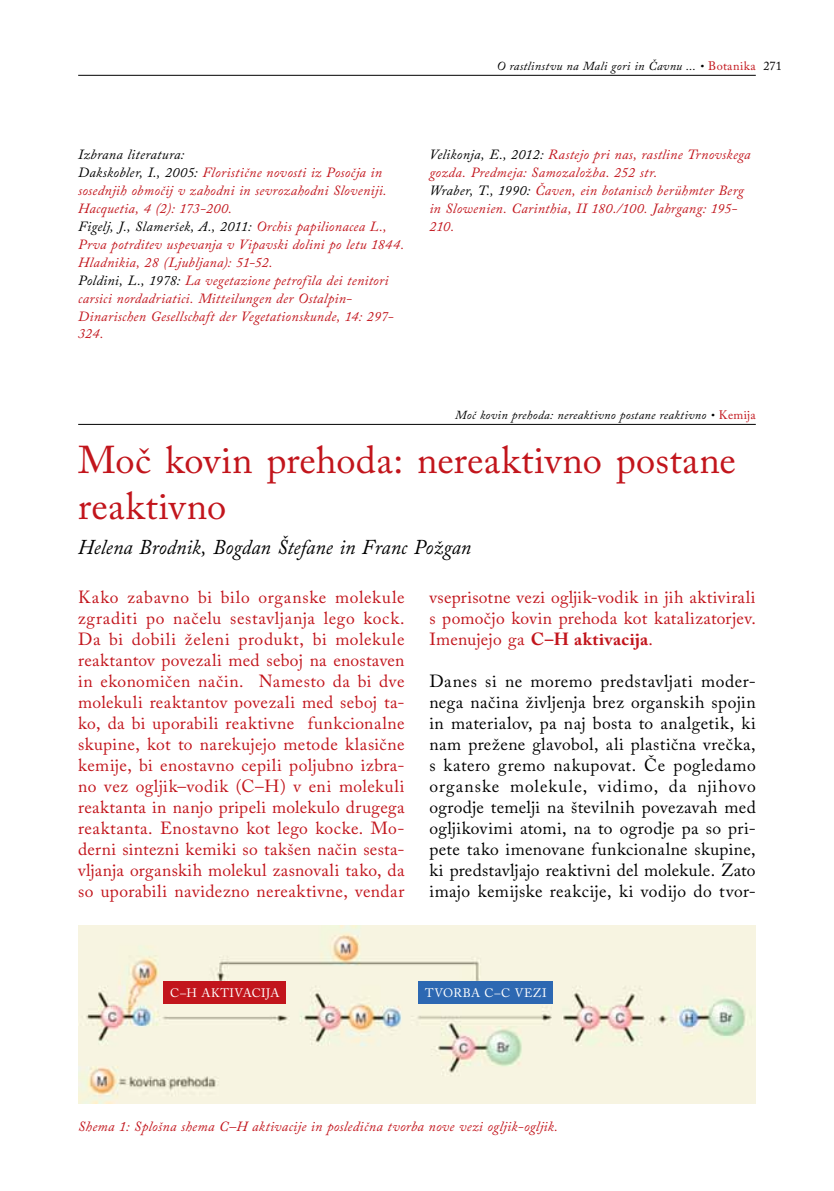
<style>
.page{position:relative;width:834px;height:1191px;background:#fff}
.page>*{position:absolute;margin:0;border:0;box-sizing:border-box;transform-origin:0 0}
.t1{font:38.5px/45.5px "Adobe Caslon Pro";letter-spacing:.005em;color:#c2151c}
.t2{font:italic 21px "Adobe Caslon Pro";letter-spacing:.005em;color:#000;scale:.95 1}
.t3{font:17.5px/21px "Adobe Caslon Pro";letter-spacing:.025em;color:#c2151c;text-align:justify}
.t4{font:17.5px/21px "Adobe Caslon Pro";letter-spacing:.02em;color:#000;text-align:justify}
.t5{font:italic 14px/17.8px "Adobe Caslon Pro";letter-spacing:.02em;color:#c2151c}
.t6{font:italic 12.25px "Adobe Caslon Pro";letter-spacing:.025em;color:#000}
.t7{font:12.25px "Adobe Caslon Pro";letter-spacing:.04em;color:#fff}
.s1{font-style:normal;color:#c2151c}
.s2{font-style:normal}
.s3{color:#000}
.s4{font-weight:700}
.s5{font-style:italic}
</style>
<div class="page">
<hr style="left:78px;top:75px;width:677px;height:1px;background:#000">
<hr style="left:78px;top:424px;width:677px;height:1px;background:#000">
<img style="left:78px;top:926px;width:677px;height:177px">
<div style="left:418px;top:981px;width:135px;height:23px;background:#2d68b2"></div>
<div style="left:164px;top:981px;width:122px;height:23px;background:#c2151c"></div>
<p class="t6" style="left:496px;top:59px;width:286px">O rastlinstvu na Mali gori in Čavnu ... • <span class="s1">Botanika</span> <span class="s2">271</span></p>
<p class="t5" style="left:78px;top:145px;width:327px"><span class="s3">Izbrana literatura:<br>Dakskobler, I., 2005:</span> Floristične novosti iz Posočja in sosednjih območij v zahodni in sevrozahodni Sloveniji.<br>Hacquetia, 4 (2): 173-200.<br><span class="s3">Figelj, J., Slameršek, A., 2011:</span> Orchis papilionacea L., Prva potrditev uspevanja v Vipavski dolini po letu 1844.<br>Hladnikia, 28 (Ljubljana): 51-52.<br><span class="s3">Poldini, L., 1978:</span> La vegetazione petrofila dei tenitori carsici nordadriatici. Mitteilungen der Ostalpin-Dinarischen Gesellschaft der Vegetationskunde, 14: 297- 324.</p>
<p class="t5" style="left:429px;top:145px;width:322px"><span class="s3">Velikonja, E., 2012:</span> Rastejo pri nas, rastline Trnovskega gozda. Predmeja: Samozaložba. 252 str.<br><span class="s3">Wraber, T., 1990:</span> Čaven, ein botanisch berühmter Berg in Slowenien. Carinthia, II 180./100. Jahrgang: 195- 210.</p>
<p class="t6" style="left:455px;top:408px;width:302px">Moč kovin prehoda: nereaktivno postane reaktivno • <span class="s1">Kemija</span></p>
<h1 class="t1" style="left:78px;top:437px;width:659px">Moč kovin prehoda: nereaktivno postane reaktivno</h1>
<h2 class="t2" style="left:78px;top:534px;width:415px">Helena Brodnik, Bogdan Štefane in Franc Požgan</h2>
<p class="t3" style="left:78px;top:586px;width:328px">Kako zabavno bi bilo organske molekule zgraditi po načelu sestavljanja lego kock.<br>Da bi dobili želeni produkt, bi molekule reaktantov povezali med seboj na enostaven in ekonomičen način. Namesto da bi dve molekuli reaktantov povezali med seboj ta&shy;ko, da bi uporabili reaktivne funkcionalne skupine, kot to narekujejo metode klasične kemije, bi enostavno cepili poljubno izbra&shy;no vez ogljik–vodik (C–H) v eni molekuli reaktanta in nanjo pripeli molekulo drugega reaktanta. Enostavno kot lego kocke. Mo&shy;derni sintezni kemiki so takšen način sesta&shy;vljanja organskih molekul zasnovali tako, da so uporabili navidezno nereaktivne, vendar</p>
<p class="t3" style="left:429px;top:586px;width:328px">vseprisotne vezi ogljik-vodik in jih aktivirali s pomočjo kovin prehoda kot katalizatorjev.<br>Imenujejo ga <span class="s4">C–H aktivacija</span>.</p>
<p class="t4" style="left:429px;top:670px;width:328px">Danes si ne moremo predstavljati moder&shy;nega načina življenja brez organskih spojin in materialov, pa naj bosta to analgetik, ki nam prežene glavobol, ali plastična vrečka, s katero gremo nakupovat. Če pogledamo organske molekule, vidimo, da njihovo ogrodje temelji na številnih povezavah med ogljikovimi atomi, na to ogrodje pa so pri&shy;pete tako imenovane funkcionalne skupine, ki predstavljajo reaktivni del molekule. Zato imajo kemijske reakcije, ki vodijo do tvor-</p>
<p class="t7" style="left:170px;top:985px;width:111px">C<span class="s5">–</span>H AKTIVACIJA</p>
<p class="t7" style="left:425px;top:985px;width:123px">TVORBA C<span class="s5">–</span>C VEZI</p>
<p class="t5" style="left:78px;top:1117px;width:481px">Shema 1: Splošna shema C–H aktivacije in posledična tvorba nove vezi ogljik-ogljik.</p>
</div>
